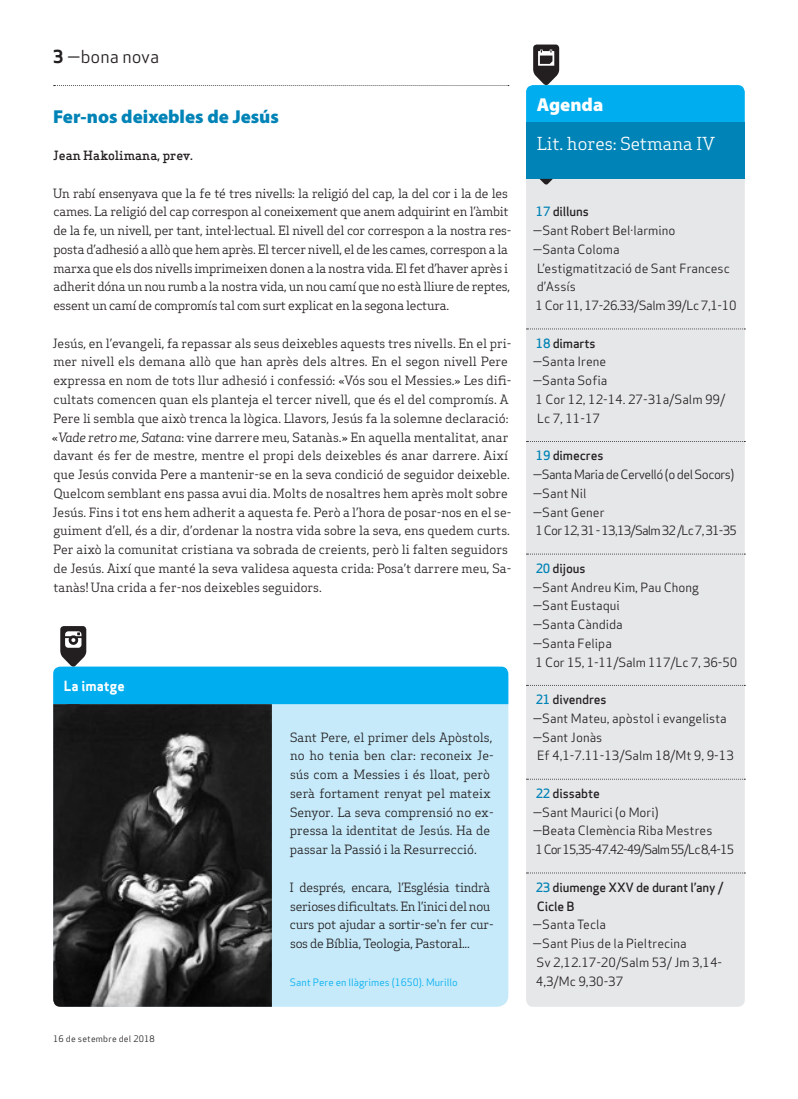
<style>
.page{position:relative;width:798px;height:1099px;background:#fff}
.page>*{position:absolute;margin:0;border:0;box-sizing:border-box;transform-origin:0 0}
.Titular_Petit{font:900 18.75px "Myriad Pro";color:#0083b6}
.Titular_Secció{font:900 18.75px "Myriad Pro";color:#fff}
.Subtitol_Secció{font:17.5px "Apex Serif";color:#fff}
.Capçalera{font:17.5px "Apex Sans Book T";color:#231f20}
.Titular_Secció_Petit{font:13.75px "Apex Sans Bold T";color:#fff}
.Text_General{font:12.5px/18.8px "Apex Serif";color:#231f20}
.Text_General-2{font:12.5px/18.8px "Apex Serif";letter-spacing:-.02em;color:#231f20}
.Text_General-3{font:12.5px/18.8px "Apex Sans Book T";color:#231f20}
.Text_General-4{font:12.5px/18.8px "Apex Sans Medium T";letter-spacing:-.01em;color:#231f20}
.Text_General-5{font:12.5px "Apex Sans Book T";letter-spacing:-.07em;color:#231f20}
.Text_General-6{font:12.5px "Apex Sans Book T";letter-spacing:-.04em;color:#231f20}
.Text_General-7{font:12.5px "Apex Sans Book T";letter-spacing:-.06em;color:#231f20}
.Text_General-8{font:12.5px "Apex Sans Book T";letter-spacing:-.03em;color:#231f20}
.Autors{font:500 12.5px "Apex Serif";color:#231f20}
.Credit_La_Imatge{font:10px "Apex Sans Book T";color:#00aeef}
.Data_Peu{font:8.75px "Apex Sans Book T";letter-spacing:.02em;color:#231f20}
.s1{font-family:"Apex Sans Bold T"}
.s2{font-style:italic}
.s3{color:#0083b6}
</style>
<div class="page">
<svg style="left:54px;top:85px;width:454px;height:1px"></svg>
<div style="left:526px;top:179px;width:218px;height:827px;background:#e6e7e9"></div>
<svg style="left:526px;top:328px;width:219px;height:1px"></svg>
<svg style="left:526px;top:441px;width:219px;height:1px"></svg>
<svg style="left:526px;top:553px;width:219px;height:1px"></svg>
<svg style="left:526px;top:685px;width:219px;height:1px"></svg>
<svg style="left:526px;top:778px;width:219px;height:1px"></svg>
<svg style="left:526px;top:872px;width:219px;height:1px"></svg>
<svg style="left:526px;top:45px;width:218px;height:78px"></svg>
<div style="left:526px;top:123px;width:218px;height:56px;background:#0083b6"></div>
<svg style="left:539px;top:179px;width:13px;height:6px"></svg>
<div style="left:53px;top:666px;width:455px;height:340px;background:#c6eafa;border-radius:11px"></div>
<img style="left:53px;top:710px;width:219px;height:296px">
<svg style="left:53px;top:626px;width:455px;height:84px"></svg>
<p class="Capçalera" style="left:53px;top:46px;width:107px"><span class="s1">3</span> —bona nova</p>
<p class="Titular_Petit" style="left:53px;top:104px;width:227px">Fer-nos deixebles de Jesús</p>
<p class="Autors" style="left:53px;top:148px;width:141px">Jean Hakolimana, prev.</p>
<p class="Text_General-2" style="left:53px;top:183px;width:459px">Un rabí ensenyava que la fe té tres nivells: la religió del cap, la del cor i la de les cames. La religió del cap correspon al coneixement que anem adquirint en l’àmbit de la fe, un nivell, per tant, intel·lectual. El nivell del cor correspon a la nostra res&shy;posta d’adhesió a allò que hem après. El tercer nivell, el de les cames, correspon a la marxa que els dos nivells imprimeixen donen a la nostra vida. El fet d’haver après i adherit dóna un nou rumb a la nostra vida, un nou camí que no està lliure de reptes, essent un camí de compromís tal com surt explicat en la segona lectura.</p>
<p class="Text_General" style="left:52px;top:333px;width:461px">Jesús, en l’evangeli, fa repassar als seus deixebles aquests tres nivells. En el pri&shy;mer nivell els demana allò que han après dels altres. En el segon nivell Pere expressa en nom de tots llur adhesió i confessió: «Vós sou el Messies.» Les difi&shy;cultats comencen quan els planteja el tercer nivell, que és el del compromís. A Pere li sembla que això trenca la lògica. Llavors, Jesús fa la solemne declaració: «<span class="s2">Vade retro me, Satana</span>: vine darrere meu, Satanàs.» En aquella mentalitat, anar davant és fer de mestre, mentre el propi dels deixebles és anar darrere. Així que Jesús convida Pere a mantenir-se en la seva condició de seguidor deixeble.<br>Quelcom semblant ens passa avui dia. Molts de nosaltres hem après molt sobre Jesús. Fins i tot ens hem adherit a aquesta fe. Però a l’hora de posar-nos en el se&shy;guiment d’ell, és a dir, d’ordenar la nostra vida sobre la seva, ens quedem curts.<br>Per això la comunitat cristiana va sobrada de creients, però li falten seguidors de Jesús. Així que manté la seva validesa aquesta crida: Posa’t darrere meu, Sa&shy;tanàs! Una crida a fer-nos deixebles seguidors.</p>
<p class="Titular_Secció_Petit" style="left:64px;top:677px;width:62px">La imatge</p>
<p class="Data_Peu" style="left:53px;top:1032px;width:103px">16 de setembre del 2018</p>
<p class="Text_General" style="left:290px;top:727px;width:205px">Sant Pere, el primer dels Apòstols, no ho tenia ben clar: reconeix Je&shy;sús com a Messies i és lloat, però serà fortament renyat pel mateix Senyor. La seva comprensió no ex&shy;pressa la identitat de Jesús. Ha de passar la Passió i la Resurrecció.</p>
<p class="Text_General-2" style="left:289px;top:877px;width:205px">I després, encara, l’Església tindrà serioses dificultats. En l’inici del nou curs pot ajudar a sortir-se'n fer cur&shy;sos de Bíblia, Teologia, Pastoral...</p>
<p class="Credit_La_Imatge" style="left:290px;top:975px;width:169px">Sant Pere en llàgrimes (1650). Murillo</p>
<p class="Titular_Secció" style="left:536px;top:92px;width:68px">Agenda</p>
<p class="Subtitol_Secció" style="left:536px;top:133px;width:180px">Lit. hores: Setmana IV</p>
<p class="Text_General-4" style="left:535px;top:202px;width:54px"><span class="s3">17</span> dilluns</p>
<p class="Text_General-3" style="left:532px;top:221px;width:144px">—Sant Robert Bel·larmino</p>
<p class="Text_General-3" style="left:532px;top:240px;width:88px">—Santa Coloma</p>
<p class="Text_General-3" style="left:536px;top:258px;width:194px">L’estigmatització de Sant Francesc d’Assís</p>
<p class="Text_General-8" style="left:535px;top:297px;width:202px">1 Cor 11, 17-26.33/Salm 39/Lc 7,1-10</p>
<p class="Text_General-4" style="left:535px;top:333px;width:61px"><span class="s3">18</span> dimarts</p>
<p class="Text_General-3" style="left:532px;top:352px;width:75px">—Santa Irene</p>
<p class="Text_General-3" style="left:532px;top:371px;width:76px">—Santa Sofia</p>
<p class="Text_General-3" style="left:535px;top:390px;width:191px">1 Cor 12, 12-14. 27-31a/Salm 99/<br>Lc 7, 11-17</p>
<p class="Text_General-4" style="left:535px;top:446px;width:69px"><span class="s3">19</span> dimecres</p>
<p class="Text_General-6" style="left:532px;top:466px;width:203px">—Santa Maria de Cervelló (o del Socors)</p>
<p class="Text_General-3" style="left:532px;top:483px;width:55px">—Sant Nil</p>
<p class="Text_General-3" style="left:532px;top:502px;width:73px">—Sant Gener</p>
<p class="Text_General-7" style="left:535px;top:522px;width:203px">1 Cor 12, 31 - 13,13/Salm 32 /Lc 7, 31-35</p>
<p class="Text_General-4" style="left:535px;top:558px;width:51px"><span class="s3">20</span> dijous</p>
<p class="Text_General-3" style="left:532px;top:577px;width:168px">—Sant Andreu Kim, Pau Chong</p>
<p class="Text_General-3" style="left:532px;top:596px;width:89px">—Sant Eustaqui</p>
<p class="Text_General-3" style="left:532px;top:615px;width:92px">—Santa Càndida</p>
<p class="Text_General-3" style="left:532px;top:633px;width:81px">—Santa Felipa</p>
<p class="Text_General-3" style="left:535px;top:652px;width:203px">1 Cor 15, 1-11/Salm 117/Lc 7, 36-50</p>
<p class="Text_General-4" style="left:535px;top:690px;width:72px"><span class="s3">21</span> divendres</p>
<p class="Text_General-3" style="left:532px;top:708px;width:196px">—Sant Mateu, apòstol i evangelista</p>
<p class="Text_General-3" style="left:532px;top:727px;width:71px">—Sant Jonàs</p>
<p class="Text_General-3" style="left:537px;top:746px;width:198px">Ef 4,1-7.11-13/Salm 18/Mt 9, 9-13</p>
<p class="Text_General-4" style="left:535px;top:783px;width:66px"><span class="s3">22</span> dissabte</p>
<p class="Text_General-3" style="left:532px;top:802px;width:127px">—Sant Maurici (o Mori)</p>
<p class="Text_General-3" style="left:532px;top:821px;width:181px">—Beata Clemència Riba Mestres</p>
<p class="Text_General-5" style="left:535px;top:841px;width:200px">1 Cor 15,35-47.42-49/Salm 55/Lc 8,4-15</p>
<p class="Text_General-4" style="left:535px;top:877px;width:189px"><span class="s3">23</span> diumenge XXV de durant l’any /<br>Cicle B</p>
<p class="Text_General-3" style="left:532px;top:915px;width:75px">—Santa Tecla</p>
<p class="Text_General-3" style="left:532px;top:933px;width:156px">—Sant Pius de la Pieltrecina</p>
<p class="Text_General-3" style="left:535px;top:952px;width:188px">Sv 2,12.17-20/Salm 53/ Jm 3,14-<br>4,3/Mc 9,30-37</p>
</div>
